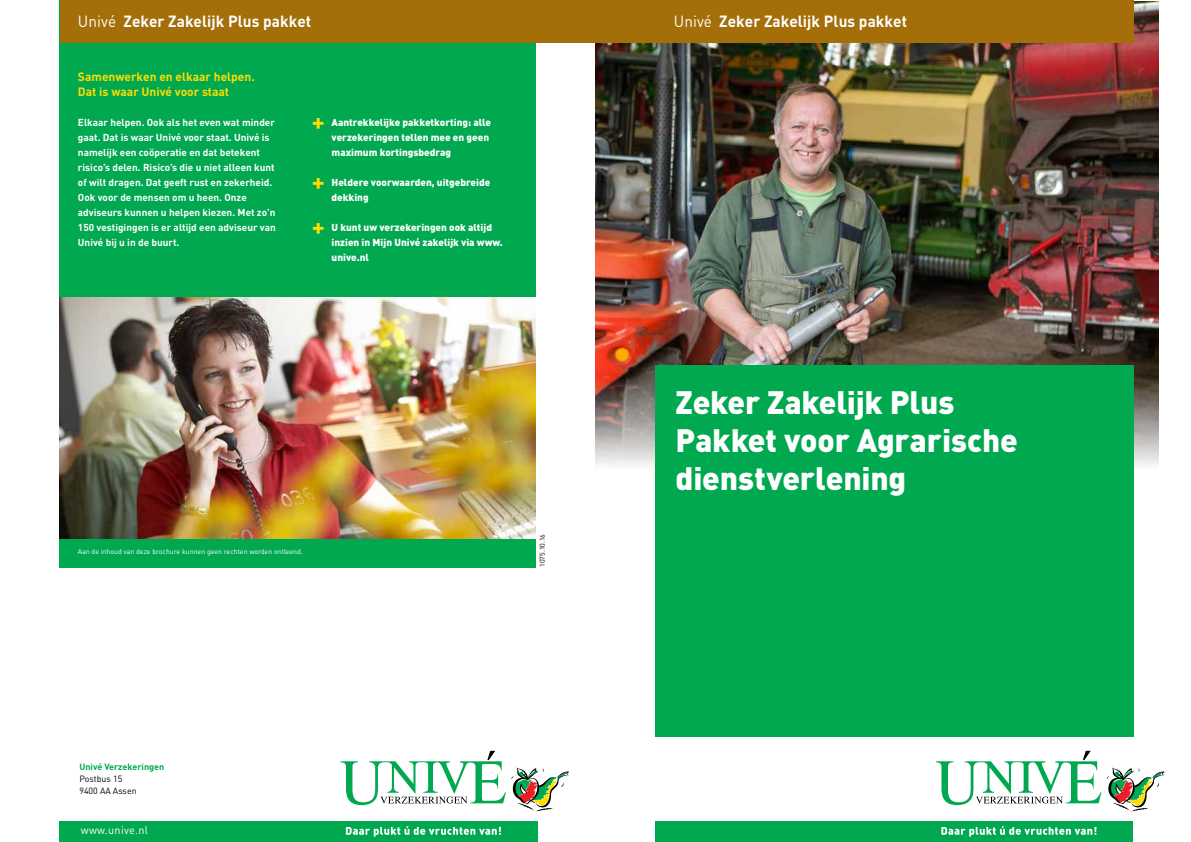
<style>
.page{position:relative;width:1191px;height:842px;background:#fff}
.page>*{position:absolute;margin:0;border:0;box-sizing:border-box;transform-origin:0 0}
.t1{font:900 32px/38px "DIN Pro";letter-spacing:-.005em;color:#fff}
.t2{font:700 24px "DIN Pro";color:#fd0}
.t3{font:700 16px "DIN Pro";letter-spacing:.005em;color:#fff;scale:.96 1}
.t4{font:700 12px/15px "DIN Pro";color:#fd0}
.t5{font:11.1px "DIN Pro";letter-spacing:.03em;color:#fff}
.t6{font:700 10px/15px "DIN Pro";color:#fff}
.t7{font:900 10px/15px "DIN Pro";color:#fff}
.t8{font:9px/12px "DIN Pro";color:#000}
.t9{font:700 9px "DIN Pro";color:#00a850}
.t10{font:7px "DIN Pro";color:#fff}
.t11{font:7px "DIN Pro";color:#000}
.s1{font-weight:400}
</style>
<div class="page">
<img style="left:595px;top:1px;width:563px;height:467px">
<div style="left:60px;top:0;width:476px;height:567px;background:#00a850"></div>
<div style="left:655px;top:365px;width:478px;height:372px;background:#00a850"></div>
<svg style="left:935px;top:751px;width:229px;height:61px"></svg>
<div style="left:655px;top:821px;width:477px;height:21px;background:#00a850"></div>
<svg style="left:941px;top:826px;width:155px;height:11px"></svg>
<div style="left:595px;top:0;width:538px;height:43px;background:#a46e08"></div>
<div style="left:60px;top:0;width:535px;height:43px;background:#a46e08"></div>
<img style="left:60px;top:298px;width:476px;height:241px">
<svg style="left:340px;top:751px;width:229px;height:61px"></svg>
<div style="left:60px;top:821px;width:477px;height:21px;background:#00a850"></div>
<svg style="left:346px;top:826px;width:155px;height:11px"></svg>
<h3 class="t3" style="left:78px;top:11px;width:244px"><span class="s1">Univé</span> Zeker Zakelijk Plus pakket</h3>
<p class="t4" style="left:78px;top:69px;width:178px">Samenwerken en elkaar helpen.<br>Dat is waar Univé voor staat</p>
<p class="t6" style="left:78px;top:114px;width:199px">Elkaar helpen. Ook als het even wat minder gaat. Dat is waar Univé voor staat. Univé is namelijk een coöperatie en dat betekent risico’s delen. Risico’s die u niet alleen kunt of wilt dragen. Dat geeft rust en zekerheid.<br>Ook voor de mensen om u heen. Onze adviseurs kunnen u helpen kiezen. Met zo’n 150 vestigingen is er altijd een adviseur van Univé bij u in de buurt.</p>
<h2 class="t2" style="left:312px;top:105px;width:15px">+</h2>
<p class="t7" style="left:331px;top:114px;width:161px">Aantrekkelijke pakketkorting: alle verzekeringen tellen mee en geen maximum kortingsbedrag</p>
<h2 class="t2" style="left:312px;top:165px;width:15px">+</h2>
<p class="t7" style="left:331px;top:174px;width:160px">Heldere voorwaarden, uitgebreide dekking</p>
<h2 class="t2" style="left:312px;top:210px;width:15px">+</h2>
<p class="t7" style="left:331px;top:219px;width:173px">U kunt uw verzekeringen ook altijd inzien in Mijn Univé zakelijk via www. unive.nl</p>
<p class="t10" style="left:78px;top:547px;width:226px">Aan de inhoud van deze brochure kunnen geen rechten worden ontleend.</p>
<p class="t9" style="left:79px;top:761px;width:86px">Univé Verzekeringen</p>
<p class="t8" style="left:79px;top:773px;width:59px">Postbus 15<br>9400 AA Assen</p>
<p class="t5" style="left:81px;top:822px;width:69px">www.unive.nl</p>
<p class="t11" style="left:537px;top:567px;width:35px;rotate:-90deg">1075.10.16</p>
<h3 class="t3" style="left:674px;top:11px;width:244px"><span class="s1">Univé</span> Zeker Zakelijk Plus pakket</h3>
<h1 class="t1" style="left:675px;top:382px;width:344px">Zeker Zakelijk Plus<br>Pakket voor Agrarische dienstverlening</h1>
</div>
